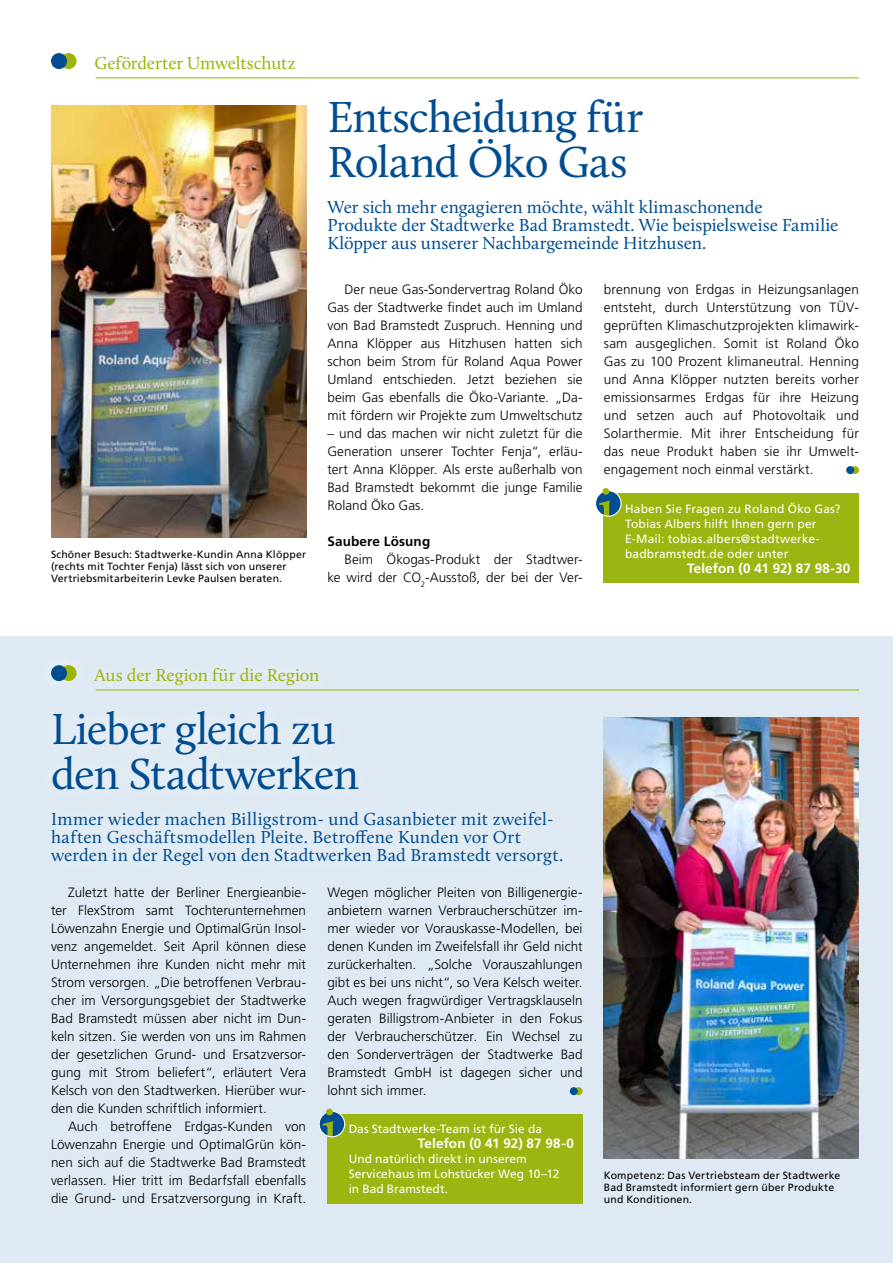
<style>
.page{position:relative;width:893px;height:1263px;background:#fff}
.page>*{position:absolute;margin:0;border:0;box-sizing:border-box;transform-origin:0 0}
.t1{font:45px/45px "Calluna";letter-spacing:-.02em;color:#004d91}
.t2{font:18px/18px "Calluna";color:#004d91}
.t3{font:18px "Calluna";letter-spacing:.015em;color:#9bb409}
.t4{font:18px "Calluna";letter-spacing:-.005em;color:#9bb409}
.t5{font:300 13.5px/18px "Frutiger LT Std";letter-spacing:.005em;color:#000;text-align:justify}
.t6{font:700 13.5px "Frutiger LT Std";letter-spacing:.005em;color:#fff}
.t7{font:700 13.5px "Frutiger LT Std";letter-spacing:.01em;color:#000}
.t8{font:12px/15px "Frutiger LT Std";letter-spacing:.01em;color:#fff}
.t9{font:10.5px/12px "Frutiger LT Std";letter-spacing:.02em;color:#000}
</style>
<div class="page">
<div style="left:0;top:636px;width:893px;height:627px;background:#dee9f3"></div>
<hr style="left:96px;top:690px;width:763px;height:1px;background:#9bb409">
<div style="left:61px;top:665px;width:16px;height:16px;background:#9bb409;border-radius:50%"></div>
<div style="left:51px;top:665px;width:16px;height:16px;background:#004d91;border-radius:50%"></div>
<div style="left:575px;top:1087px;width:8px;height:8px;background:#9bb409;border-radius:50%"></div>
<div style="left:570px;top:1087px;width:8px;height:8px;background:#004d91;border-radius:50%"></div>
<svg style="left:851px;top:466px;width:8px;height:8px"></svg>
<div style="left:846px;top:466px;width:8px;height:8px;background:#004d91;border-radius:50%"></div>
<div style="left:327px;top:1114px;width:256px;height:89px;background:#9cb510"></div>
<svg style="left:319px;top:1111px;width:26px;height:26px"></svg>
<svg style="left:323px;top:1121px;width:15px;height:16px"></svg>
<div style="left:319px;top:1111px;width:26px;height:26px;border:1px solid #fff;border-radius:50%"></div>
<div style="left:326px;top:1108px;width:7px;height:7px;background:#9bb409;border-radius:50%"></div>
<div style="left:604px;top:493px;width:255px;height:90px;background:#9cb510"></div>
<svg style="left:595px;top:491px;width:26px;height:25px"></svg>
<svg style="left:599px;top:500px;width:15px;height:15px"></svg>
<div style="left:595px;top:490px;width:27px;height:27px;border:1px solid #fff;border-radius:50%"></div>
<div style="left:602px;top:488px;width:7px;height:7px;background:#9bb409;border-radius:50%"></div>
<img style="left:604px;top:717px;width:255px;height:441px">
<img style="left:51px;top:268px;width:255px;height:269px">
<div style="left:36px;top:38px;width:835px;height:230px;background:#fff;opacity:.75"></div>
<hr style="left:96px;top:78px;width:763px;height:1px;background:#9bb409">
<div style="left:61px;top:53px;width:16px;height:16px;background:#9bb409;border-radius:50%"></div>
<div style="left:51px;top:53px;width:16px;height:16px;background:#004d91;border-radius:50%"></div>
<h2 class="t4" style="left:95px;top:52px;width:203px">Geförderter Umweltschutz</h2>
<p class="t9" style="left:51px;top:549px;width:257px">Schöner Besuch: Stadtwerke-Kundin Anna Klöpper (rechts mit Tochter Fenja) lässt sich von unserer<br>Vertriebsmitarbeiterin Levke Paulsen beraten.</p>
<h1 class="t1" style="left:327px;top:94px;width:317px">Entscheidung für<br>Roland Öko Gas</h1>
<h2 class="t2" style="left:327px;top:198px;width:512px">Wer sich mehr engagieren möchte, wählt klimaschonende<br>Produkte der Stadtwerke Bad Bramstedt. Wie beispielsweise Familie<br>Klöpper aus unserer Nachbargemeinde Hitzhusen.</h2>
<p class="t5" style="left:327px;top:281px;width:257px;text-indent:17px">Der neue Gas-Sondervertrag Roland Öko Gas der Stadtwerke findet auch im Umland von Bad Bramstedt Zuspruch. Henning und Anna Klöpper aus Hitzhusen hatten sich schon beim Strom für Roland Aqua Power Umland entschieden. Jetzt beziehen sie beim Gas ebenfalls die Öko-Variante. „Da&shy;mit fördern wir Projekte zum Umweltschutz</p>
<p class="t5" style="left:327px;top:425px;width:257px">– und das machen wir nicht zuletzt für die Generation unserer Tochter Fenja“, erläu&shy;tert Anna Klöpper. Als erste außerhalb von Bad Bramstedt bekommt die junge Familie Roland Öko Gas.</p>
<p class="t7" style="left:327px;top:533px;width:104px">Saubere Lösung</p>
<p class="t5" style="left:327px;top:551px;width:257px;text-align:right">Beim Ökogas-Produkt der Stadtwer-<br>ke wird der CO<sub>2</sub>-Ausstoß, der bei der Ver-</p>
<p class="t5" style="left:604px;top:281px;width:257px">brennung von Erdgas in Heizungsanlagen entsteht, durch Unterstützung von TÜV&shy;geprüften Klimaschutzprojekten klimawirk&shy;sam ausgeglichen. Somit ist Roland Öko Gas zu 100 Prozent klimaneutral. Henning und Anna Klöpper nutzten bereits vorher emissionsarmes Erdgas für ihre Heizung und setzen auch auf Photovoltaik und Solarthermie. Mit ihrer Entscheidung für das neue Produkt haben sie ihr Umwelt&shy;engagement noch einmal verstärkt.</p>
<p class="t8" style="left:625px;top:501px;width:217px">Haben Sie Fragen zu Roland Öko Gas?<br>Tobias Albers hilft Ihnen gern per E-Mail: tobias.albers@stadtwerke&shy;badbramstedt.de oder unter</p>
<p class="t6" style="left:687px;top:560px;width:165px">Telefon (0 41 92) 87 98-30</p>
<h2 class="t3" style="left:95px;top:664px;width:226px">Aus der Region für die Region</h2>
<h1 class="t1" style="left:51px;top:706px;width:310px">Lieber gleich zu den Stadtwerken</h1>
<h2 class="t2" style="left:51px;top:810px;width:514px">Immer wieder machen Billigstrom- und Gasanbieter mit zweifel&shy;haften Geschäftsmodellen Pleite. Betroffene Kunden vor Ort werden in der Regel von den Stadtwerken Bad Bramstedt versorgt.</h2>
<p class="t5" style="left:51px;top:884px;width:257px;text-indent:17px">Zuletzt hatte der Berliner Energieanbie&shy;ter FlexStrom samt Tochterunternehmen Löwenzahn Energie und OptimalGrün Insol&shy;venz angemeldet. Seit April können diese Unternehmen ihre Kunden nicht mehr mit Strom versorgen. „Die betroffenen Verbrau&shy;cher im Versorgungsgebiet der Stadtwerke Bad Bramstedt müssen aber nicht im Dun&shy;keln sitzen. Sie werden von uns im Rahmen der gesetzlichen Grund- und Ersatzversor&shy;gung mit Strom beliefert“, erläutert Vera Kelsch von den Stadtwerken. Hierüber wur&shy;den die Kunden schriftlich informiert.</p>
<p class="t5" style="left:51px;top:1118px;width:257px;text-indent:17px">Auch betroffene Erdgas-Kunden von Löwenzahn Energie und OptimalGrün kön&shy;nen sich auf die Stadtwerke Bad Bramstedt verlassen. Hier tritt im Bedarfsfall ebenfalls die Grund- und Ersatzversorgung in Kraft.</p>
<p class="t5" style="left:327px;top:883px;width:257px">Wegen möglicher Pleiten von Billigenergie&shy;anbietern warnen Verbraucherschützer im&shy;mer wieder vor Vorauskasse-Modellen, bei denen Kunden im Zweifelsfall ihr Geld nicht zurückerhalten. „Solche Vorauszahlungen gibt es bei uns nicht“, so Vera Kelsch weiter.<br>Auch wegen fragwürdiger Vertragsklauseln geraten Billigstrom-Anbieter in den Fokus der Verbraucherschützer. Ein Wechsel zu den Sonderverträgen der Stadtwerke Bad Bramstedt GmbH ist dagegen sicher und lohnt sich immer.</p>
<p class="t8" style="left:349px;top:1121px;width:195px">Das Stadtwerke-Team ist für Sie da</p>
<p class="t6" style="left:418px;top:1135px;width:158px">Telefon (0 41 92) 87 98-0</p>
<p class="t8" style="left:349px;top:1151px;width:212px">Und natürlich direkt in unserem<br>Servicehaus im Lohstücker Weg 10–12 in Bad Bramstedt.</p>
<p class="t9" style="left:604px;top:1169px;width:238px">Kompetenz: Das Vertriebsteam der Stadtwerke<br>Bad Bramstedt informiert gern über Produkte und Konditionen.</p>
</div>
